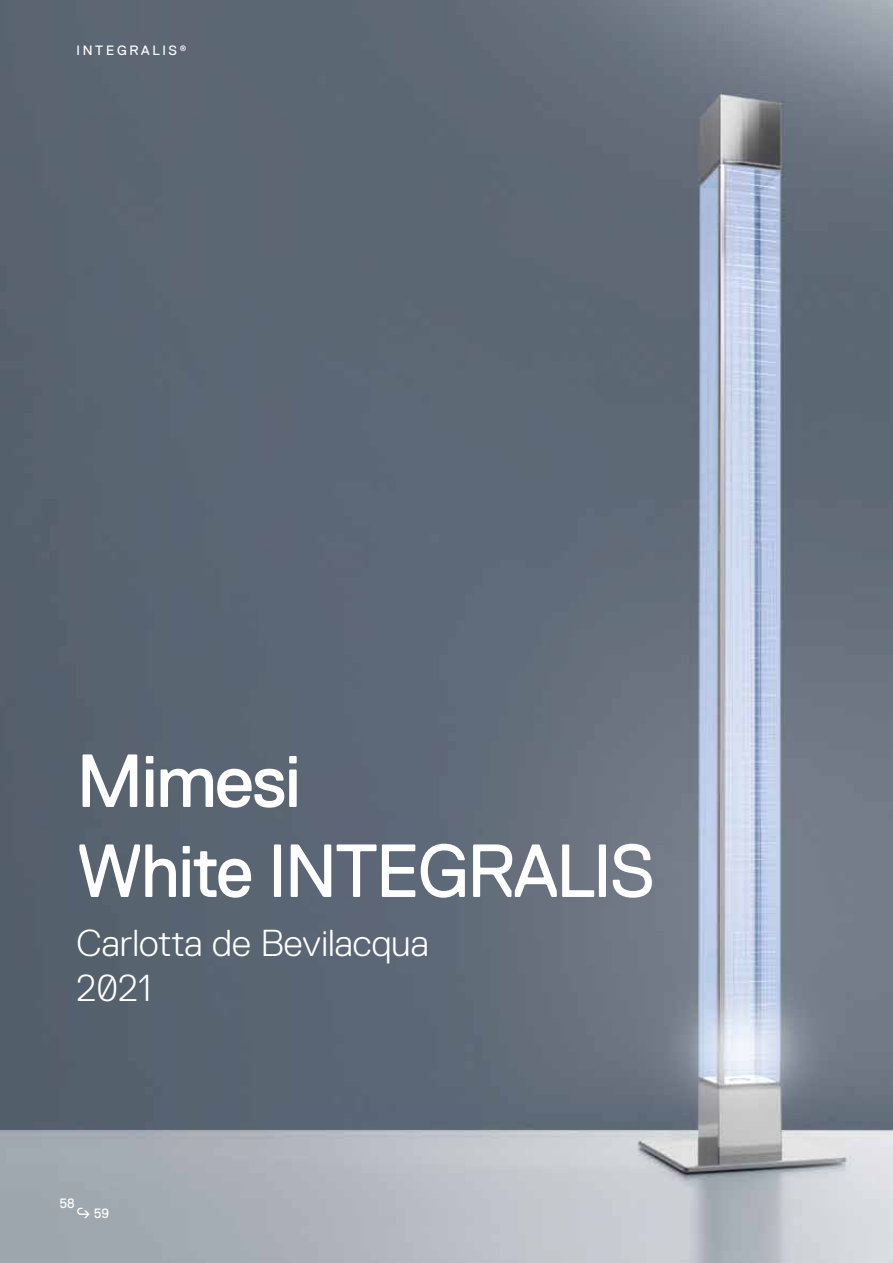
<style>
.page{position:relative;width:893px;height:1263px;background:#fff}
.page>*{position:absolute;margin:0;border:0;box-sizing:border-box;transform-origin:0 0}
.t1{font:75px/90px "Replica Pro";letter-spacing:-.025em;color:#fff}
.t2{font:300 37.5px/45px "Replica Pro";color:#fff}
.t3{font:13.5px "Replica Pro";letter-spacing:.2em;color:#fff}
</style>
<div class="page">
<img style="left:0;top:0;width:893px;height:1263px">
<svg style="left:77px;top:1208px;width:13px;height:10px"></svg>
<p class="t3" style="left:77px;top:43px;width:111px">INTEGRALIS <sup>®</sup></p>
<h1 class="t1" style="left:77px;top:736px;width:580px">Mimesi<br>White INTEGRALIS</h1>
<p class="t2" style="left:77px;top:921px;width:354px">Carlotta de Bevilacqua<br>2021</p>
<p class="t3" style="left:59px;top:1195px;width:17px">58</p>
<p class="t3" style="left:94px;top:1206px;width:17px">59</p>
</div>
